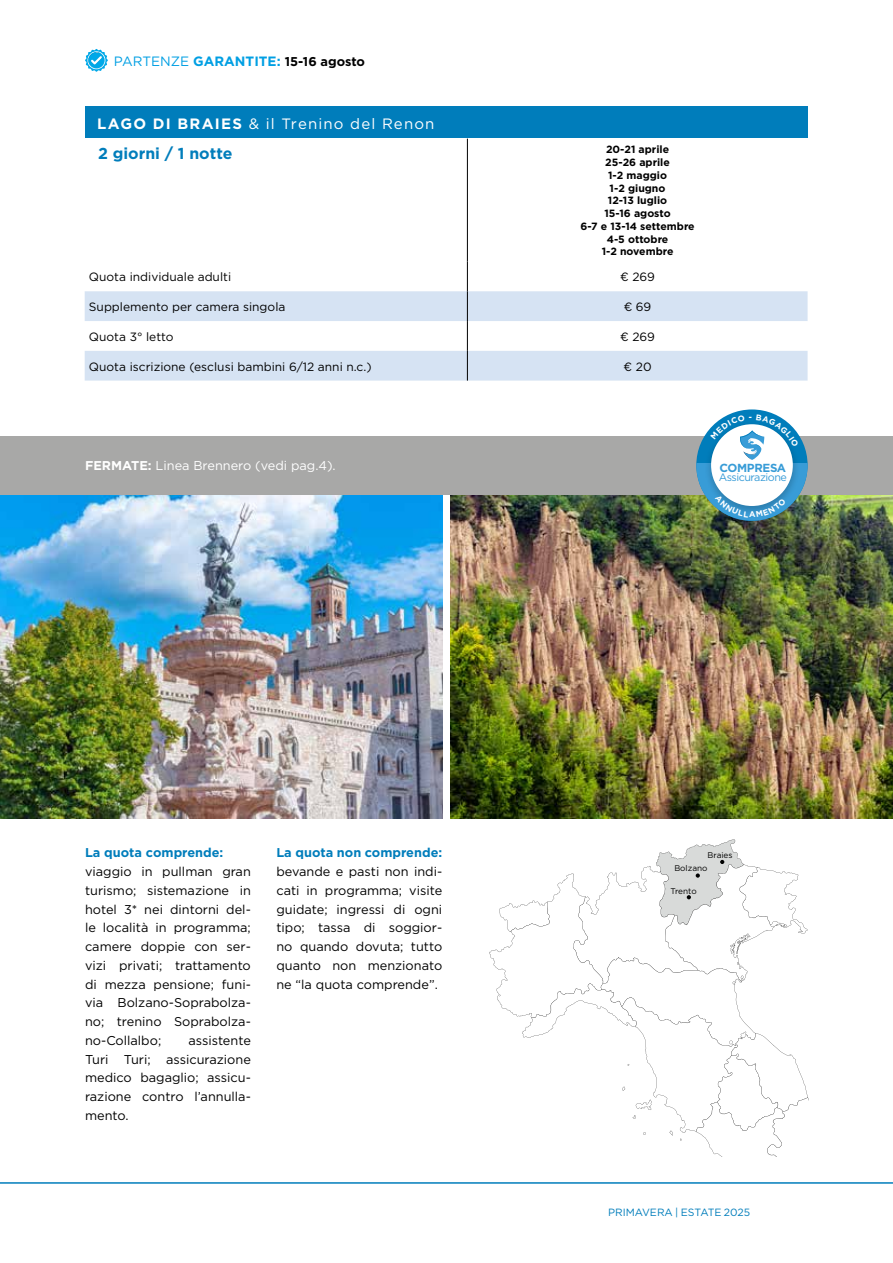
<style>
.page{position:relative;width:893px;height:1263px;background:#fff}
.page>*{position:absolute;margin:0;border:0;box-sizing:border-box;transform-origin:0 0}
.t1{font:700 15.9px "Gotham";color:#007dbb}
.t2{font:15px "Gotham";letter-spacing:.08em;color:#fff}
.t3{font:12.75px/18.8px "Gotham";color:#000;text-align:justify}
.t4{font:700 12.75px "Gotham";color:#007dbb}
.t5{font:12.75px "Gotham";color:#fff}
.t6{font:700 12.75px "Gotham";color:#000}
.t7{font:12px "Gotham";color:#000}
.t8{font:700 11.7px "Gotham";letter-spacing:-.03em;color:#389cd7}
.t9{font:10.8px "Gotham";letter-spacing:-.045em;color:#389cd7}
.t10{font:700 10.5px/12.8px "Gotham";color:#000;text-align:center}
.t11{font:10.5px "Gotham";color:#007dbb}
.t12{font:8.25px "Gotham";color:#000}
.s1{font-weight:400;font-size:13.5px;color:#009fe3}
.s2{font-size:13.5px;color:#009fe3}
.s3{font-weight:700}
</style>
<div class="page">
<img style="left:0;top:494px;width:442px;height:325px">
<img style="left:451px;top:494px;width:442px;height:325px">
<div style="left:0;top:436px;width:893px;height:58px;background:#a8a8a7"></div>
<svg style="left:489px;top:839px;width:320px;height:318px"></svg>
<svg style="left:85px;top:291px;width:723px;height:90px;fill:#d6e3f3"></svg>
<hr style="left:467px;top:139px;width:1px;height:122px;background:#000">
<hr style="left:467px;top:261px;width:1px;height:30px;background:#000">
<hr style="left:467px;top:291px;width:1px;height:30px;background:#000">
<hr style="left:467px;top:321px;width:1px;height:30px;background:#000">
<hr style="left:467px;top:351px;width:1px;height:30px;background:#000">
<div style="left:85px;top:106px;width:723px;height:32px;background:#007dbb"></div>
<svg style="left:696px;top:409px;width:112px;height:112px"></svg>
<svg style="left:696px;top:463px;width:112px;height:58px"></svg>
<div style="left:704px;top:420px;width:96px;height:97px;background:#000;opacity:.2"></div>
<div style="left:711px;top:424px;width:82px;height:82px;background:#fff;border-radius:50%"></div>
<svg style="left:85px;top:49px;width:23px;height:23px"></svg>
<hr style="left:0;top:1182px;width:893px;height:2px;background:#007dbb">
<svg style="left:710px;top:414px;width:89px;height:46px"></svg>
<svg style="left:715px;top:494px;width:71px;height:23px"></svg>
<p class="t6" style="left:114px;top:53px;width:253px"><span class="s1">PARTENZE</span> <span class="s2">GARANTITE:</span> 15-16 agosto</p>
<p class="t2" style="left:97px;top:114px;width:339px"><span class="s3">LAGO DI BRAIES</span> &amp; il Trenino del Renon</p>
<p class="t1" style="left:98px;top:143px;width:136px">2 giorni / 1 notte</p>
<p class="t10" style="left:580px;top:143px;width:116px">20-21 aprile<br>25-26 aprile<br>1-2 maggio<br>1-2 giugno<br>12-13 luglio<br>15-16 agosto<br>6-7 e 13-14 settembre<br>4-5 ottobre<br>1-2 novembre</p>
<p class="t7" style="left:89px;top:269px;width:144px">Quota individuale adulti</p>
<p class="t7" style="left:620px;top:269px;width:36px">€ 269</p>
<p class="t7" style="left:89px;top:299px;width:198px">Supplemento per camera singola</p>
<p class="t7" style="left:624px;top:299px;width:29px">€ 69</p>
<p class="t7" style="left:89px;top:329px;width:86px">Quota 3° letto</p>
<p class="t7" style="left:620px;top:329px;width:36px">€ 269</p>
<p class="t7" style="left:89px;top:359px;width:284px">Quota iscrizione (esclusi bambini 6/12 anni n.c.)</p>
<p class="t7" style="left:624px;top:359px;width:30px">€ 20</p>
<p class="t5" style="left:85px;top:457px;width:252px"><span class="s3">FERMATE:</span> Linea Brennero (vedi pag.4).</p>
<p class="t8" style="left:719px;top:460px;width:68px">COMPRESA</p>
<p class="t9" style="left:719px;top:470px;width:70px">Assicurazione</p>
<p class="t4" style="left:85px;top:844px;width:140px">La quota comprende:</p>
<p class="t3" style="left:85px;top:862px;width:167px">viaggio in pullman gran turismo; sistemazione in hotel 3* nei dintorni del&shy;le località in programma; camere doppie con ser&shy;vizi privati; trattamento di mezza pensione; funi&shy;via Bolzano-Soprabolza&shy;no; trenino Soprabolza&shy;no-Collalbo;</p>
<p class="t3" style="left:85px;top:1031px;width:167px;text-indent:103px">assistente Turi Turi; assicurazione medico bagaglio; assicu&shy;razione contro l’annulla&shy;mento.</p>
<p class="t4" style="left:276px;top:844px;width:167px">La quota non comprende:</p>
<p class="t3" style="left:276px;top:862px;width:167px">bevande e pasti non indi&shy;cati in programma; visite guidate; ingressi di ogni tipo; tassa di soggior&shy;no quando dovuta; tutto quanto non menzionato ne “la quota comprende”.</p>
<p class="t12" style="left:708px;top:850px;width:27px">Braies</p>
<p class="t12" style="left:674px;top:862px;width:35px">Bolzano</p>
<p class="t12" style="left:670px;top:886px;width:28px">Trento</p>
<p class="t11" style="left:608px;top:1205px;width:144px">PRIMAVERA | ESTATE 2025</p>
</div>
